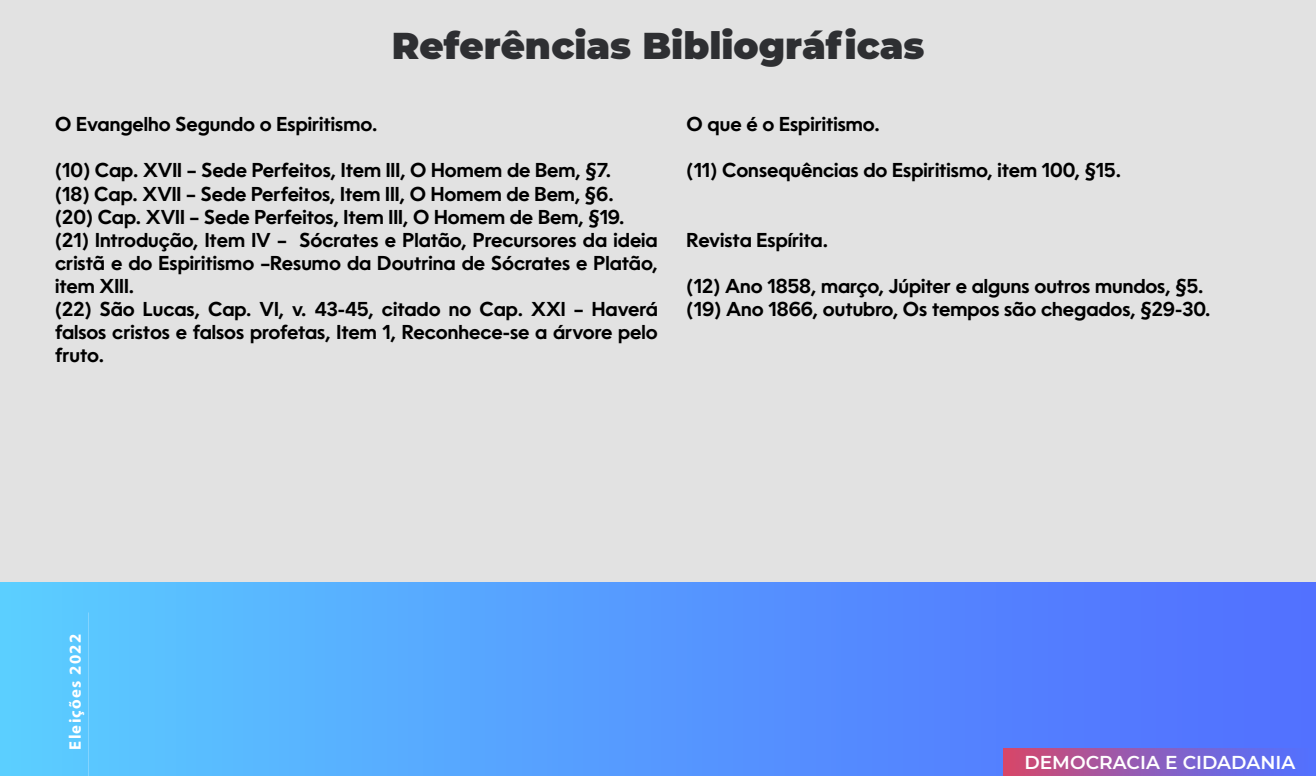
<style>
.page{position:relative;width:1316px;height:776px;background:#fff}
.page>*{position:absolute;margin:0;border:0;box-sizing:border-box;transform-origin:0 0}
.t1{font:900 37.27px "Montserrat";color:#2e2f32}
.t2{font:600 19.25px/23.1px "Oceanwide";color:#000}
.t3{font:600 18.55px "Montserrat";color:#fff}
.t4{font:700 16.8px "Myriad Pro";letter-spacing:.075em;color:#fff}
</style>
<div class="page">
<div style="left:0;top:0;width:1316px;height:775px;background:#e2e2e2"></div>
<div style="left:0;top:582px;width:1316px;height:193px;background:linear-gradient(to right,#5bcbff,#516aff)"></div>
<div style="left:1004px;top:748px;width:312px;height:27px;background:linear-gradient(to right,#d2486e,#4974ff)"></div>
<h1 class="t1" style="left:392px;top:18px;width:534px">Referências Bibliográficas</h1>
<p class="t2" style="left:55px;top:111px;width:324px">O Evangelho Segundo o Espiritismo.</p>
<p class="t2" style="left:55px;top:158px;width:604px">(10) Cap. XVII – Sede Perfeitos, Item III, O Homem de Bem, §7.<br>(18) Cap. XVII – Sede Perfeitos, Item III, O Homem de Bem, §6.<br>(20) Cap. XVII – Sede Perfeitos, Item III, O Homem de Bem, §19. (21) Introdução, Item IV – Sócrates e Platão, Precursores da ideia cristã e do Espiritismo –Resumo da Doutrina de Sócrates e Platão, item XIII.<br>(22) São Lucas, Cap. VI, v. 43-45, citado no Cap. XXI – Haverá falsos cristos e falsos profetas, Item 1, Reconhece-se a árvore pelo fruto.</p>
<p class="t2" style="left:687px;top:111px;width:195px">O que é o Espiritismo.</p>
<p class="t2" style="left:687px;top:158px;width:436px">(11) Consequências do Espiritismo, item 100, §15.</p>
<p class="t2" style="left:687px;top:227px;width:143px">Revista Espírita.</p>
<p class="t2" style="left:687px;top:273px;width:525px">(12) Ano 1858, março, Júpiter e alguns outros mundos, §5. (19) Ano 1866, outubro, Os tempos são chegados, §29-30.</p>
<p class="t4" style="left:64px;top:749px;width:117px;rotate:-90deg">Eleições 2022</p>
<p class="t3" style="left:1024px;top:749px;width:272px">DEMOCRACIA E CIDADANIA</p>
</div>
